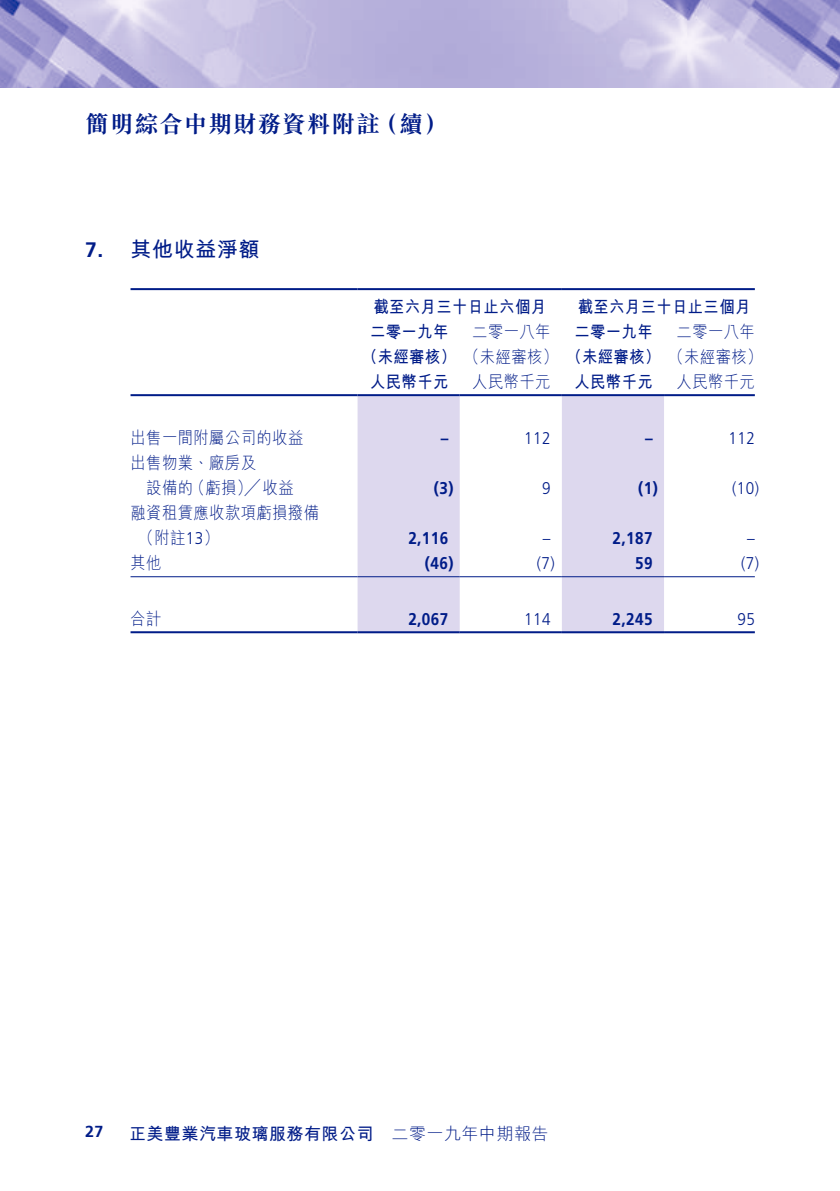
<style>
.page{position:relative;width:840px;height:1191px;background:#fff}
.page>*{position:absolute;margin:0;border:0;box-sizing:border-box;transform-origin:0 0}
.t1{font:700 24px "M Sung HK";letter-spacing:.025em;color:#001c88}
.t2{font:700 21px "M Hei HK";letter-spacing:.03em;color:#001c88}
.t3{font:700 21px "Frutiger LT Std";color:#001c88}
.t4{font:300 17px/25px "M Hei HK";letter-spacing:.03em;color:#001c88;scale:.9 1}
.t5{font:700 17px "M Hei HK";letter-spacing:.03em;color:#001c88;scale:.9 1}
.t6{font:700 17px "Frutiger LT Std";letter-spacing:.03em;color:#001c88;scale:.9 1}
.t7{font:700 17px "M Hei HK";letter-spacing:.03em;color:#001c88}
.t8{font:300 17px "Frutiger LT Std";letter-spacing:.03em;color:#001c88;scale:.9 1}
.t9{font:700 16px "Frutiger LT Std";color:#001c88}
.s1{font-weight:300}
.s2{font-family:"Frutiger LT Std"}
</style>
<div class="page">
<img style="left:0;top:0;width:839px;height:87px">
<svg style="left:357px;top:396px;width:306px;height:235px;fill:#ddd8ee"></svg>
<hr style="left:130px;top:288px;width:227px;height:2px;background:#001c88">
<hr style="left:357px;top:288px;width:204px;height:2px;background:#001c88">
<hr style="left:561px;top:288px;width:193px;height:2px;background:#001c88">
<hr style="left:130px;top:394px;width:227px;height:2px;background:#001c88">
<hr style="left:357px;top:394px;width:102px;height:2px;background:#001c88">
<hr style="left:459px;top:394px;width:102px;height:2px;background:#001c88">
<hr style="left:561px;top:394px;width:102px;height:2px;background:#001c88">
<hr style="left:663px;top:394px;width:91px;height:2px;background:#001c88">
<hr style="left:130px;top:576px;width:227px;height:1px;background:#001c88">
<hr style="left:357px;top:576px;width:102px;height:1px;background:#001c88">
<hr style="left:459px;top:576px;width:102px;height:1px;background:#001c88">
<hr style="left:561px;top:576px;width:102px;height:1px;background:#001c88">
<hr style="left:663px;top:576px;width:91px;height:1px;background:#001c88">
<hr style="left:130px;top:631px;width:227px;height:2px;background:#001c88">
<hr style="left:357px;top:631px;width:102px;height:2px;background:#001c88">
<hr style="left:459px;top:631px;width:102px;height:2px;background:#001c88">
<hr style="left:561px;top:631px;width:102px;height:2px;background:#001c88">
<hr style="left:663px;top:631px;width:91px;height:2px;background:#001c88">
<h1 class="t1" style="left:85px;top:108px;width:296px">簡明綜合中期財務資料附註</h1>
<h1 class="t1" style="left:374px;top:108px;width:75px">（續(</h1>
<p class="t3" style="left:85px;top:237px;width:20px">7.</p>
<p class="t2" style="left:130px;top:234px;width:130px">其他收益淨額</p>
<p class="t5" style="left:373px;top:294px;width:193px">截至六月三十日止六個月</p>
<p class="t5" style="left:577px;top:294px;width:193px">截至六月三十日止三個月</p>
<p class="t4" style="left:472px;top:318px;width:88px">二零一八年</p>
<p class="t4" style="left:676px;top:318px;width:88px">二零一八年</p>
<p class="t5" style="left:370px;top:319px;width:88px">二零一九年</p>
<p class="t5" style="left:362px;top:344px;width:446px">（未經審核）<span class="s1">（未經審核）</span>（未經審核）<span class="s1">（未經審核(</span></p>
<p class="t4" style="left:676px;top:369px;width:88px">人民幣千元</p>
<p class="t5" style="left:574px;top:319px;width:88px">二零一九年</p>
<p class="t4" style="left:472px;top:369px;width:88px">人民幣千元</p>
<p class="t5" style="left:370px;top:369px;width:88px">人民幣千元</p>
<p class="t5" style="left:574px;top:369px;width:88px">人民幣千元</p>
<p class="t4" style="left:130px;top:424px;width:193px">出售一間附屬公司的收益出售物業、廠房及</p>
<p class="t6" style="left:440px;top:428px;width:10px">–</p>
<p class="t8" style="left:524px;top:428px;width:31px">112</p>
<p class="t6" style="left:644px;top:428px;width:10px">–</p>
<p class="t8" style="left:728px;top:428px;width:31px">112</p>
<p class="t4" style="left:189px;top:474px;width:117px">（虧損）╱收益</p>
<p class="t4" style="left:130px;top:474px;width:211px;text-indent:16px">設備的<br>融資租賃應收款項虧損撥備</p>
<p class="t6" style="left:433px;top:478px;width:23px">(3)</p>
<p class="t8" style="left:541px;top:478px;width:11px">9</p>
<p class="t6" style="left:637px;top:478px;width:23px">(1)</p>
<p class="t8" style="left:731px;top:478px;width:31px">)10(</p>
<p class="t4" style="left:138px;top:525px;width:91px">（附註<span class="s2">13</span>(</p>
<p class="t6" style="left:408px;top:528px;width:46px">2,116</p>
<p class="t8" style="left:542px;top:528px;width:10px">–</p>
<p class="t6" style="left:612px;top:528px;width:46px">2,187</p>
<p class="t8" style="left:746px;top:528px;width:10px">–</p>
<p class="t4" style="left:130px;top:550px;width:36px">其他</p>
<p class="t6" style="left:424px;top:553px;width:33px">)46(</p>
<p class="t8" style="left:536px;top:553px;width:21px">(7)</p>
<p class="t6" style="left:635px;top:553px;width:21px">59</p>
<p class="t8" style="left:740px;top:553px;width:21px">(7)</p>
<p class="t4" style="left:130px;top:605px;width:36px">合計</p>
<p class="t6" style="left:408px;top:609px;width:46px">2,067</p>
<p class="t8" style="left:524px;top:609px;width:31px">114</p>
<p class="t6" style="left:612px;top:609px;width:46px">2,245</p>
<p class="t8" style="left:737px;top:609px;width:21px">95</p>
<p class="t9" style="left:85px;top:1122px;width:20px">27</p>
<p class="t7" style="left:129px;top:1121px;width:420px">正美豐業汽車玻璃服務有限公司<span class="s1">　二零一九年中期報告</span></p>
</div>
